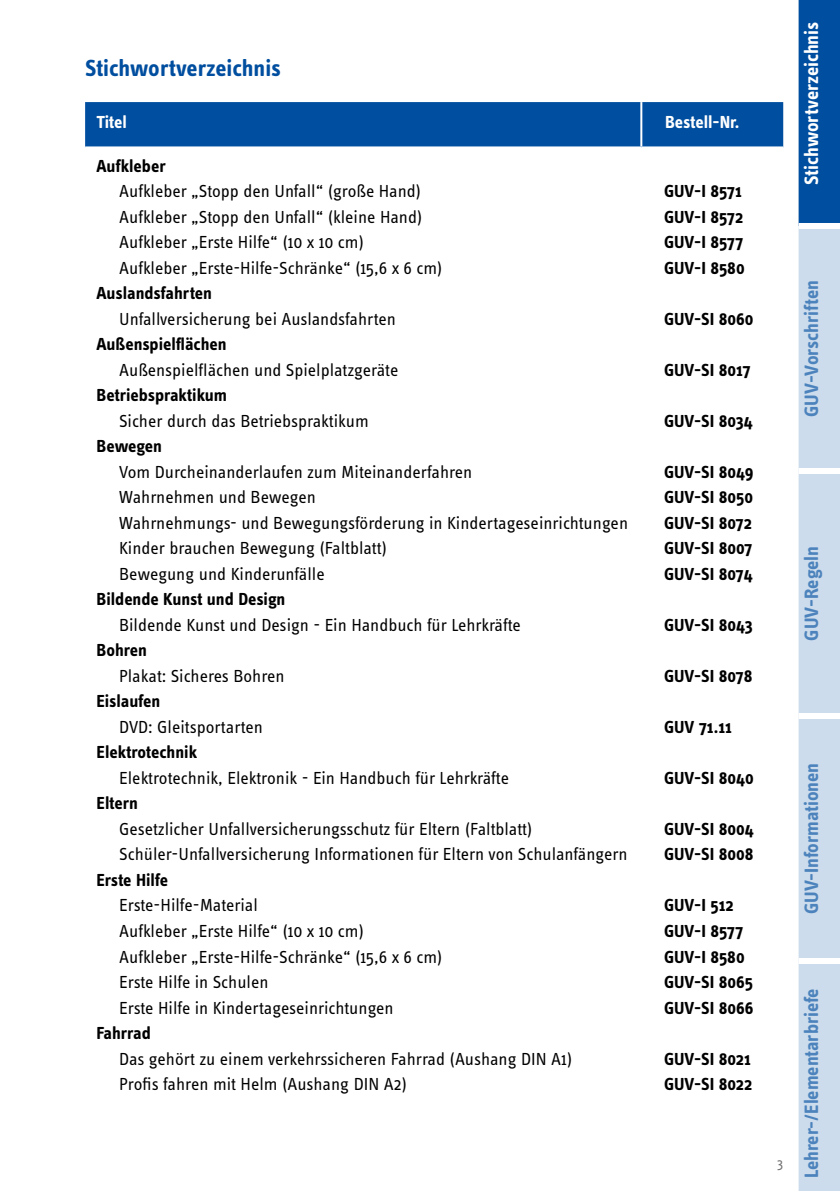
<style>
.page{position:relative;width:840px;height:1191px;background:#fff}
.page>*{position:absolute;margin:0;border:0;box-sizing:border-box;transform-origin:0 0}
.t1{font:700 24px "Info OT Text";color:#004e9f}
.t2{font:700 20px "Info OT Text";color:#4d83bc}
.t3{font:700 20px "Info OT Text";color:#fff}
.t4{font:18px "Info OT Text";color:#000}
.t5{font:700 18px "Info OT Text";color:#000}
.t6{font:700 18px "Info OT Text";color:#fff}
.t7{font:14px "Info OT Text";color:#6f6f6f}
</style>
<div class="page">
<div style="left:798px;top:229px;width:41px;height:962px;background:#ccdcec"></div>
<div style="left:796px;top:0;width:43px;height:226px;background:#004e9f"></div>
<hr style="left:794px;top:0;width:4px;height:226px;background:#fff">
<div style="left:798px;top:958px;width:41px;height:6px;background:#fff"></div>
<div style="left:798px;top:713px;width:41px;height:6px;background:#fff"></div>
<div style="left:798px;top:468px;width:41px;height:6px;background:#fff"></div>
<div style="left:798px;top:223px;width:41px;height:6px;background:#fff"></div>
<svg style="left:85px;top:102px;width:697px;height:46px;background:#0954a2"></svg>
<h1 class="t1" style="left:85px;top:53px;width:197px">Stichwortverzeichnis</h1>
<p class="t6" style="left:96px;top:111px;width:32px">Titel</p>
<p class="t6" style="left:664px;top:111px;width:76px">Bestell-Nr.</p>
<p class="t5" style="left:96px;top:154px;width:71px">Aufkleber</p>
<p class="t4" style="left:119px;top:180px;width:303px">Aufkleber „Stopp den Unfall“ (große Hand)</p>
<p class="t5" style="left:663px;top:180px;width:79px">GUV-I 8571</p>
<p class="t4" style="left:119px;top:205px;width:304px">Aufkleber „Stopp den Unfall“ (kleine Hand)</p>
<p class="t5" style="left:663px;top:205px;width:81px">GUV-I 8572</p>
<p class="t4" style="left:119px;top:231px;width:246px">Aufkleber „Erste Hilfe“ (10 x 10 cm)</p>
<p class="t5" style="left:663px;top:231px;width:81px">GUV-I 8577</p>
<p class="t4" style="left:119px;top:256px;width:325px">Aufkleber „Erste-Hilfe-Schränke“ (15,6 x 6 cm)</p>
<p class="t5" style="left:663px;top:256px;width:82px">GUV-I 8580</p>
<p class="t5" style="left:96px;top:282px;width:117px">Auslandsfahrten</p>
<p class="t4" style="left:119px;top:307px;width:278px">Unfallversicherung bei Auslandsfahrten</p>
<p class="t5" style="left:663px;top:307px;width:91px">GUV-SI 8060</p>
<p class="t5" style="left:96px;top:333px;width:132px">Außenspielflächen</p>
<p class="t4" style="left:119px;top:358px;width:280px">Außenspielflächen und Spielplatzgeräte</p>
<p class="t5" style="left:663px;top:358px;width:88px">GUV-SI 8017</p>
<p class="t5" style="left:96px;top:384px;width:132px">Betriebspraktikum</p>
<p class="t4" style="left:119px;top:409px;width:251px">Sicher durch das Betriebspraktikum</p>
<p class="t5" style="left:663px;top:409px;width:90px">GUV-SI 8034</p>
<p class="t5" style="left:96px;top:435px;width:67px">Bewegen</p>
<p class="t4" style="left:119px;top:460px;width:354px">Vom Durcheinanderlaufen zum Miteinanderfahren</p>
<p class="t5" style="left:663px;top:460px;width:91px">GUV-SI 8049</p>
<p class="t4" style="left:119px;top:486px;width:198px">Wahrnehmen und Bewegen</p>
<p class="t5" style="left:663px;top:486px;width:91px">GUV-SI 8050</p>
<p class="t4" style="left:119px;top:511px;width:510px">Wahrnehmungs- und Bewegungsförderung in Kindertageseinrichtungen</p>
<p class="t5" style="left:663px;top:511px;width:89px">GUV-SI 8072</p>
<p class="t4" style="left:119px;top:537px;width:269px">Kinder brauchen Bewegung (Faltblatt)</p>
<p class="t5" style="left:663px;top:537px;width:90px">GUV-SI 8007</p>
<p class="t4" style="left:119px;top:562px;width:207px">Bewegung und Kinderunfälle</p>
<p class="t5" style="left:663px;top:562px;width:90px">GUV-SI 8074</p>
<p class="t5" style="left:96px;top:588px;width:190px">Bildende Kunst und Design</p>
<p class="t4" style="left:119px;top:613px;width:403px">Bildende Kunst und Design - Ein Handbuch für Lehrkräfte</p>
<p class="t5" style="left:663px;top:613px;width:90px">GUV-SI 8043</p>
<p class="t5" style="left:96px;top:639px;width:52px">Bohren</p>
<p class="t4" style="left:119px;top:664px;width:167px">Plakat: Sicheres Bohren</p>
<p class="t5" style="left:663px;top:664px;width:90px">GUV-SI 8078</p>
<p class="t5" style="left:96px;top:690px;width:65px">Eislaufen</p>
<p class="t4" style="left:119px;top:715px;width:145px">DVD: Gleitsportarten</p>
<p class="t5" style="left:663px;top:715px;width:69px">GUV 71.11</p>
<p class="t5" style="left:96px;top:741px;width:102px">Elektrotechnik</p>
<p class="t4" style="left:119px;top:766px;width:391px">Elektrotechnik, Elektronik - Ein Handbuch für Lehrkräfte</p>
<p class="t5" style="left:663px;top:766px;width:91px">GUV-SI 8040</p>
<p class="t5" style="left:96px;top:792px;width:43px">Eltern</p>
<p class="t4" style="left:119px;top:818px;width:414px">Gesetzlicher Unfallversicherungsschutz für Eltern (Faltblatt)</p>
<p class="t5" style="left:663px;top:818px;width:92px">GUV-SI 8004</p>
<p class="t4" style="left:119px;top:843px;width:509px">Schüler-Unfallversicherung Informationen für Eltern von Schulanfängern</p>
<p class="t5" style="left:663px;top:843px;width:91px">GUV-SI 8008</p>
<p class="t5" style="left:96px;top:869px;width:73px">Erste Hilfe</p>
<p class="t4" style="left:119px;top:894px;width:140px">Erste-Hilfe-Material</p>
<p class="t5" style="left:663px;top:894px;width:71px">GUV-I 512</p>
<p class="t4" style="left:119px;top:920px;width:246px">Aufkleber „Erste Hilfe“ (10 x 10 cm)</p>
<p class="t5" style="left:663px;top:920px;width:81px">GUV-I 8577</p>
<p class="t4" style="left:119px;top:945px;width:325px">Aufkleber „Erste-Hilfe-Schränke“ (15,6 x 6 cm)</p>
<p class="t5" style="left:663px;top:945px;width:82px">GUV-I 8580</p>
<p class="t4" style="left:119px;top:971px;width:151px">Erste Hilfe in Schulen</p>
<p class="t5" style="left:663px;top:971px;width:91px">GUV-SI 8065</p>
<p class="t4" style="left:119px;top:996px;width:276px">Erste Hilfe in Kindertageseinrichtungen</p>
<p class="t5" style="left:663px;top:996px;width:91px">GUV-SI 8066</p>
<p class="t5" style="left:96px;top:1022px;width:56px">Fahrrad</p>
<p class="t4" style="left:119px;top:1047px;width:454px">Das gehört zu einem verkehrssicheren Fahrrad (Aushang DIN A1)</p>
<p class="t5" style="left:663px;top:1047px;width:88px">GUV-SI 8021</p>
<p class="t4" style="left:119px;top:1073px;width:289px">Profis fahren mit Helm (Aushang DIN A2)</p>
<p class="t5" style="left:663px;top:1073px;width:90px">GUV-SI 8022</p>
<p class="t3" style="left:798px;top:185px;width:164px;rotate:-90deg">Stichwortverzeichnis</p>
<p class="t2" style="left:798px;top:417px;width:138px;rotate:-90deg">GUV-Vorschriften</p>
<p class="t2" style="left:798px;top:640px;width:96px;rotate:-90deg">GUV-Regeln</p>
<p class="t2" style="left:798px;top:914px;width:153px;rotate:-90deg">GUV-Informationen</p>
<p class="t7" style="left:776px;top:1154px;width:8px">3</p>
<p class="t2" style="left:798px;top:1178px;width:191px;rotate:-90deg">Lehrer-/Elementarbriefe</p>
</div>
